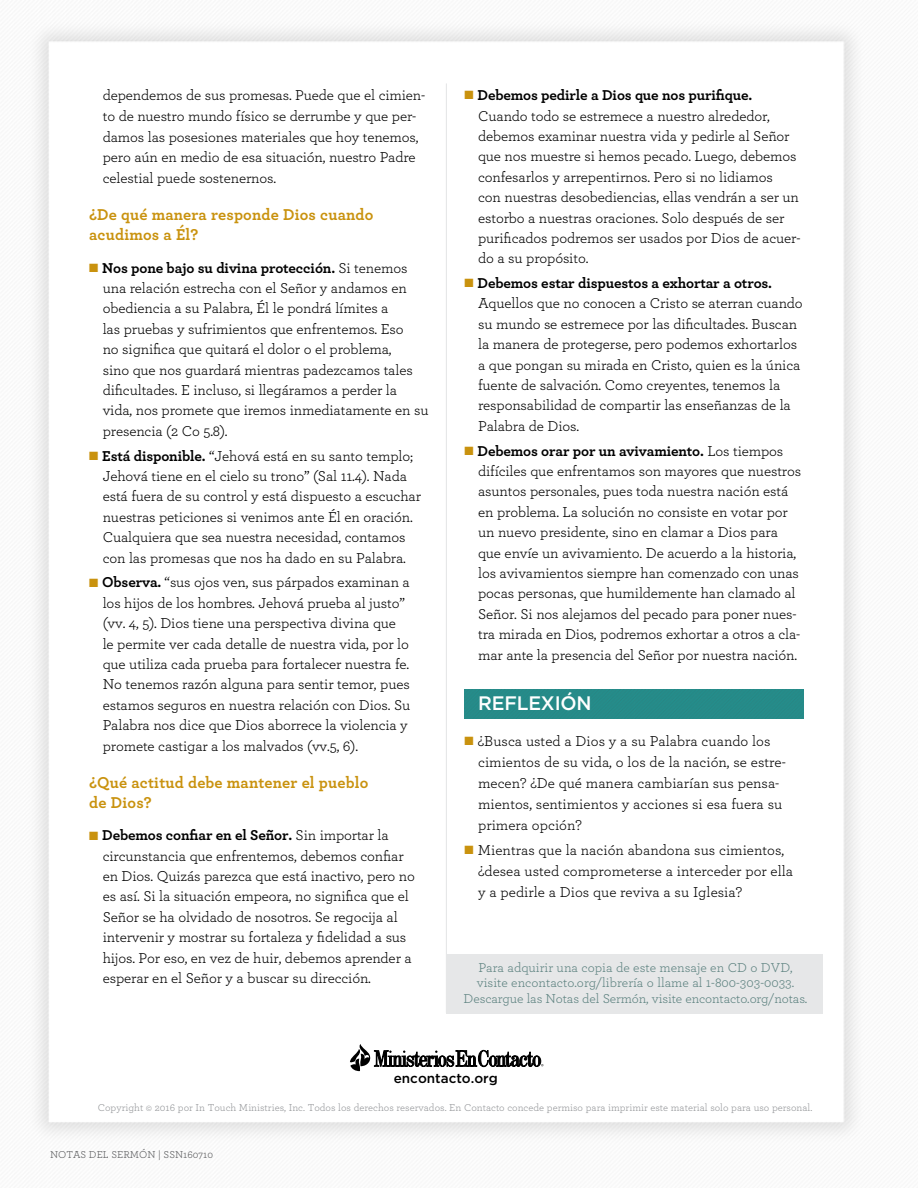
<style>
.page{position:relative;width:918px;height:1188px;background:#fff}
.page>*{position:absolute;margin:0;border:0;box-sizing:border-box;transform-origin:0 0}
.t1{font:500 19.5px "Gotham";letter-spacing:-.01em;color:#fff}
.t2{font:700 16.5px/20.4px "Archer";letter-spacing:.01em;color:#c9920e}
.t3{font:15px/20.4px "Archer";letter-spacing:-.01em;color:#000}
.t4{font:13.5px/15.8px "Archer";color:#5d8280;text-align:center}
.t5{font:500 13.5px "Gotham";color:#000}
.t6{font:10.5px "Archer";color:#939598}
.t7{font:10.5px "Archer";color:#58595b}
.s1{color:#c9920e}
.s2{font-weight:700}
</style>
<div class="page">
<img style="left:33px;top:24px;width:825px;height:1115px">
<div style="left:465px;top:689px;width:338px;height:30px;background:#258a88"></div>
<hr style="left:446px;top:83px;width:1px;height:930px;background:#e6e7e8">
<div style="left:447px;top:954px;width:376px;height:59px;background:#e6e7e8"></div>
<svg style="left:350px;top:1044px;width:193px;height:27px"></svg>
<p class="t3" style="left:103px;top:84px;width:324px">dependemos de sus promesas. Puede que el cimien&shy;to de nuestro mundo físico se derrumbe y que per&shy;damos las posesiones materiales que hoy tenemos, pero aún en medio de esa situación, nuestro Padre celestial puede sostenernos.</p>
<p class="t2" style="left:89px;top:204px;width:286px">¿De qué manera responde Dios cuando acudimos a Él?</p>
<p class="t3" style="left:103px;top:257px;width:327px;text-indent:-13px"><span class="s1">■</span> <span class="s2">Nos pone bajo su divina protección.</span> Si tenemos una relación estrecha con el Señor y andamos en obediencia a su Palabra, Él le pondrá límites a<br>las pruebas y sufrimientos que enfrentemos. Eso<br>no significa que quitará el dolor o el problema,<br>sino que nos guardará mientras padezcamos tales dificultades. E incluso, si llegáramos a perder la vida, nos promete que iremos inmediatamente en su presencia (2 Co 5.8).</p>
<p class="t3" style="left:103px;top:445px;width:320px;text-indent:-13px"><span class="s1">■</span> <span class="s2">Está disponible.</span> “Jehová está en su santo templo; Jehová tiene en el cielo su trono” (Sal 11.4). Nada está fuera de su control y está dispuesto a escuchar nuestras peticiones si venimos ante Él en oración.<br>Cualquiera que sea nuestra necesidad, contamos con las promesas que nos ha dado en su Palabra.</p>
<p class="t3" style="left:103px;top:572px;width:309px;text-indent:-13px"><span class="s1">■</span> <span class="s2">Observa.</span> “sus ojos ven, sus párpados examinan a los hijos de los hombres. Jehová prueba al justo” (vv. 4, 5). Dios tiene una perspectiva divina que le permite ver cada detalle de nuestra vida, por lo que utiliza cada prueba para fortalecer nuestra fe.<br>No tenemos razón alguna para sentir temor, pues estamos seguros en nuestra relación con Dios. Su Palabra nos dice que Dios aborrece la violencia y promete castigar a los malvados (vv.5, 6).</p>
<p class="t2" style="left:89px;top:772px;width:281px">¿Qué actitud debe mantener el pueblo de Dios?</p>
<p class="t3" style="left:103px;top:825px;width:314px;text-indent:-13px"><span class="s1">■</span> <span class="s2">Debemos confiar en el Señor.</span> Sin importar la circunstancia que enfrentemos, debemos confiar en Dios. Quizás parezca que está inactivo, pero no es así. Si la situación empeora, no significa que el Señor se ha olvidado de nosotros. Se regocija al intervenir y mostrar su fortaleza y fidelidad a sus hijos. Por eso, en vez de huir, debemos aprender a esperar en el Señor y a buscar su dirección.</p>
<p class="t3" style="left:478px;top:85px;width:324px;text-indent:-13px"><span class="s1">■</span> <span class="s2">Debemos pedirle a Dios que nos purifique.<br></span>Cuando todo se estremece a nuestro alrededor, debemos examinar nuestra vida y pedirle al Señor que nos muestre si hemos pecado. Luego, debemos confesarlos y arrepentirnos. Pero si no lidiamos<br>con nuestras desobediencias, ellas vendrán a ser un estorbo a nuestras oraciones. Solo después de ser purificados podremos ser usados por Dios de acuer&shy;do a su propósito.</p>
<p class="t3" style="left:478px;top:272px;width:326px;text-indent:-14px"><span class="s1">■</span> <span class="s2">Debemos estar dispuestos a exhortar a otros.<br></span>Aquellos que no conocen a Cristo se aterran cuando su mundo se estremece por las dificultades. Buscan la manera de protegerse, pero podemos exhortarlos a que pongan su mirada en Cristo, quien es la única fuente de salvación. Como creyentes, tenemos la responsabilidad de compartir las enseñanzas de la Palabra de Dios.</p>
<p class="t3" style="left:478px;top:440px;width:325px;text-indent:-13px"><span class="s1">■</span> <span class="s2">Debemos orar por un avivamiento.</span> Los tiempos difíciles que enfrentamos son mayores que nuestros asuntos personales, pues toda nuestra nación está en problema. La solución no consiste en votar por un nuevo presidente, sino en clamar a Dios para que envíe un avivamiento. De acuerdo a la historia, los avivamientos siempre han comenzado con unas pocas personas, que humildemente han clamado al Señor. Si nos alejamos del pecado para poner nues&shy;tra mirada en Dios, podremos exhortar a otros a cla&shy;mar ante la presencia del Señor por nuestra nación.</p>
<h1 class="t1" style="left:478px;top:692px;width:115px">REFLEXIÓN</h1>
<p class="t3" style="left:478px;top:730px;width:309px;line-height:21px;text-indent:-13px"><span class="s1">■</span> ¿Busca usted a Dios y a su Palabra cuando los cimientos de su vida, o los de la nación, se estre&shy;mecen? ¿De qué manera cambiarían sus pensa&shy;mientos, sentimientos y acciones si esa fuera su primera opción?</p>
<p class="t3" style="left:478px;top:839px;width:317px;line-height:21px;text-indent:-13px"><span class="s1">■</span> Mientras que la nación abandona sus cimientos, ¿desea usted comprometerse a interceder por ella y a pedirle a Dios que reviva a su Iglesia?</p>
<p class="t4" style="left:464px;top:959px;width:345px">Para adquirir una copia de este mensaje en CD o DVD, visite encontacto.org/librería o llame al 1-800-303-0033.<br>Descargue las Notas del Sermón, visite encontacto.org/notas.</p>
<p class="t5" style="left:394px;top:1071px;width:106px">encontacto.org</p>
<p class="t6" style="left:98px;top:1101px;width:716px">Copyright © 2016 por In Touch Ministries, Inc. Todos los derechos reservados. En Contacto concede permiso para imprimir este material solo para uso personal.</p>
<p class="t7" style="left:50px;top:1147px;width:164px">NOTAS DEL SERMÓN | SSN160710</p>
</div>
